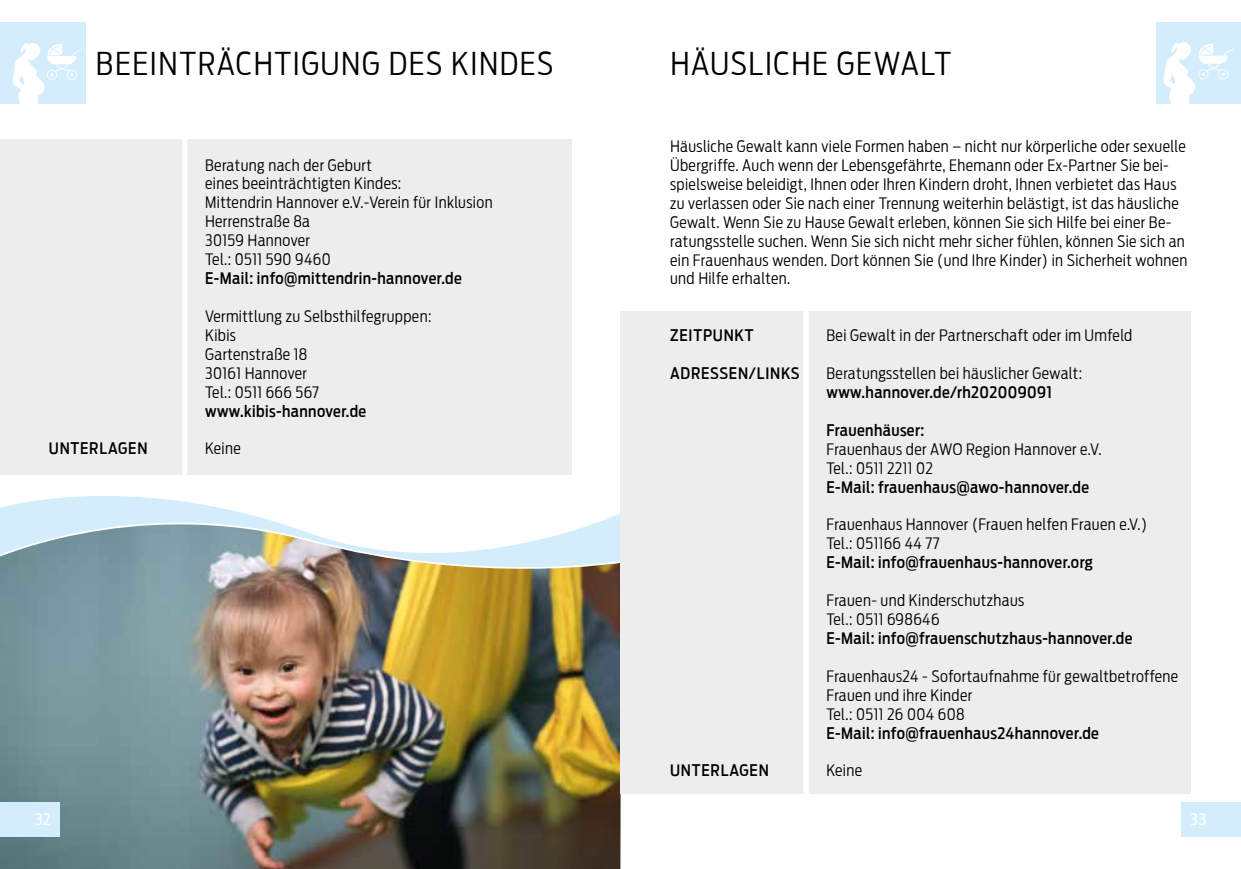
<style>
.page{position:relative;width:1241px;height:869px;background:#fff}
.page>*{position:absolute;margin:0;border:0;box-sizing:border-box;transform-origin:0 0}
.t1{font:300 31.5px "Antenna Cond";letter-spacing:.05em;color:#000}
.t2{font:300 15.75px/18.9px "Antenna Cond";letter-spacing:.025em;color:#000}
.t3{font:500 15.75px "Antenna Cond";letter-spacing:.025em;color:#000}
.t4{font:500 15.75px "Antenna Cond";letter-spacing:.05em;color:#000}
.t5{font:15.75px "Antenna Cond";color:#fff}
</style>
<div class="page">
<div style="left:0;top:139px;width:571px;height:335px;background:#ededed"></div>
<img style="left:0;top:587px;width:620px;height:281px">
<svg style="left:0;top:461px;width:620px;height:126px"></svg>
<div style="left:0;top:22px;width:86px;height:82px;background:#d4edfc"></div>
<svg style="left:12px;top:43px;width:70px;height:61px"></svg>
<div style="left:620px;top:311px;width:571px;height:481px;background:#ededed"></div>
<div style="left:1156px;top:22px;width:84px;height:82px;background:#d4edfc"></div>
<svg style="left:1163px;top:42px;width:70px;height:62px"></svg>
<div style="left:182px;top:117px;width:5px;height:377px;background:#fff"></div>
<div style="left:803px;top:290px;width:5px;height:556px;background:#fff"></div>
<div style="left:1181px;top:801px;width:59px;height:35px;background:#d4edfc"></div>
<div style="left:0;top:801px;width:60px;height:35px;background:#d4edfc"></div>
<h1 class="t1" style="left:96px;top:45px;width:459px">BEEINTRÄCHTIGUNG DES KINDES</h1>
<h1 class="t1" style="left:670px;top:45px;width:283px">HÄUSLICHE GEWALT</h1>
<p class="t2" style="left:205px;top:155px;width:289px">Beratung nach der Geburt<br>eines beeinträchtigten Kindes:<br>Mittendrin Hannover e.V.-Verein für Inklusion<br>Herrenstraße 8a<br>30159 Hannover<br>Tel.: 0511 590 9460</p>
<p class="t3" style="left:205px;top:269px;width:258px">E-Mail: info@mittendrin-hannover.de</p>
<p class="t2" style="left:205px;top:306px;width:228px">Vermittlung zu Selbsthilfegruppen:<br>Kibis<br>Gartenstraße 18<br>30161 Hannover<br>Tel.: 0511 666 567</p>
<p class="t3" style="left:205px;top:401px;width:163px">www.kibis-hannover.de</p>
<p class="t4" style="left:49px;top:439px;width:100px">UNTERLAGEN</p>
<p class="t2" style="left:205px;top:439px;width:37px">Keine</p>
<p class="t2" style="left:670px;top:137px;width:518px">Häusliche Gewalt kann viele Formen haben – nicht nur körperliche oder sexuelle Übergriffe. Auch wenn der Lebensgefährte, Ehemann oder Ex-Partner Sie bei&shy;spielsweise beleidigt, Ihnen oder Ihren Kindern droht, Ihnen verbietet das Haus zu verlassen oder Sie nach einer Trennung weiterhin belästigt, ist das häusliche Gewalt. Wenn Sie zu Hause Gewalt erleben, können Sie sich Hilfe bei einer Be&shy;ratungsstelle suchen. Wenn Sie sich nicht mehr sicher fühlen, können Sie sich an ein Frauenhaus wenden. Dort können Sie (und Ihre Kinder) in Sicherheit wohnen und Hilfe erhalten.</p>
<p class="t4" style="left:670px;top:326px;width:85px">ZEITPUNKT</p>
<p class="t2" style="left:826px;top:326px;width:307px">Bei Gewalt in der Partnerschaft oder im Umfeld</p>
<p class="t4" style="left:670px;top:364px;width:131px">ADRESSEN/LINKS</p>
<p class="t2" style="left:826px;top:363px;width:257px">Beratungsstellen bei häuslicher Gewalt:</p>
<p class="t3" style="left:826px;top:383px;width:227px">www.hannover.de/rh202009091</p>
<p class="t3" style="left:826px;top:420px;width:99px">Frauenhäuser:</p>
<p class="t2" style="left:826px;top:439px;width:276px">Frauenhaus der AWO Region Hannover e.V.<br>Tel.: 0511 2211 02</p>
<p class="t3" style="left:826px;top:477px;width:264px">E-Mail: frauenhaus@awo-hannover.de</p>
<p class="t2" style="left:826px;top:515px;width:322px">Frauenhaus Hannover (Frauen helfen Frauen e.V.)<br>Tel.: 051166 44 77</p>
<p class="t3" style="left:826px;top:553px;width:268px">E-Mail: info@frauenhaus-hannover.org</p>
<p class="t2" style="left:826px;top:590px;width:199px">Frauen- und Kinderschutzhaus<br>Tel.: 0511 698646</p>
<p class="t3" style="left:826px;top:628px;width:307px">E-Mail: info@frauenschutzhaus-hannover.de</p>
<p class="t2" style="left:826px;top:666px;width:353px">Frauenhaus24 - Sofortaufnahme für gewaltbetroffene<br>Frauen und ihre Kinder<br>Tel.: 0511 26 004 608</p>
<p class="t3" style="left:826px;top:723px;width:274px">E-Mail: info@frauenhaus24hannover.de</p>
<p class="t4" style="left:670px;top:761px;width:100px">UNTERLAGEN</p>
<p class="t2" style="left:826px;top:760px;width:37px">Keine</p>
<p class="t5" style="left:35px;top:810px;width:17px">32</p>
<p class="t5" style="left:1190px;top:810px;width:17px">33</p>
</div>
